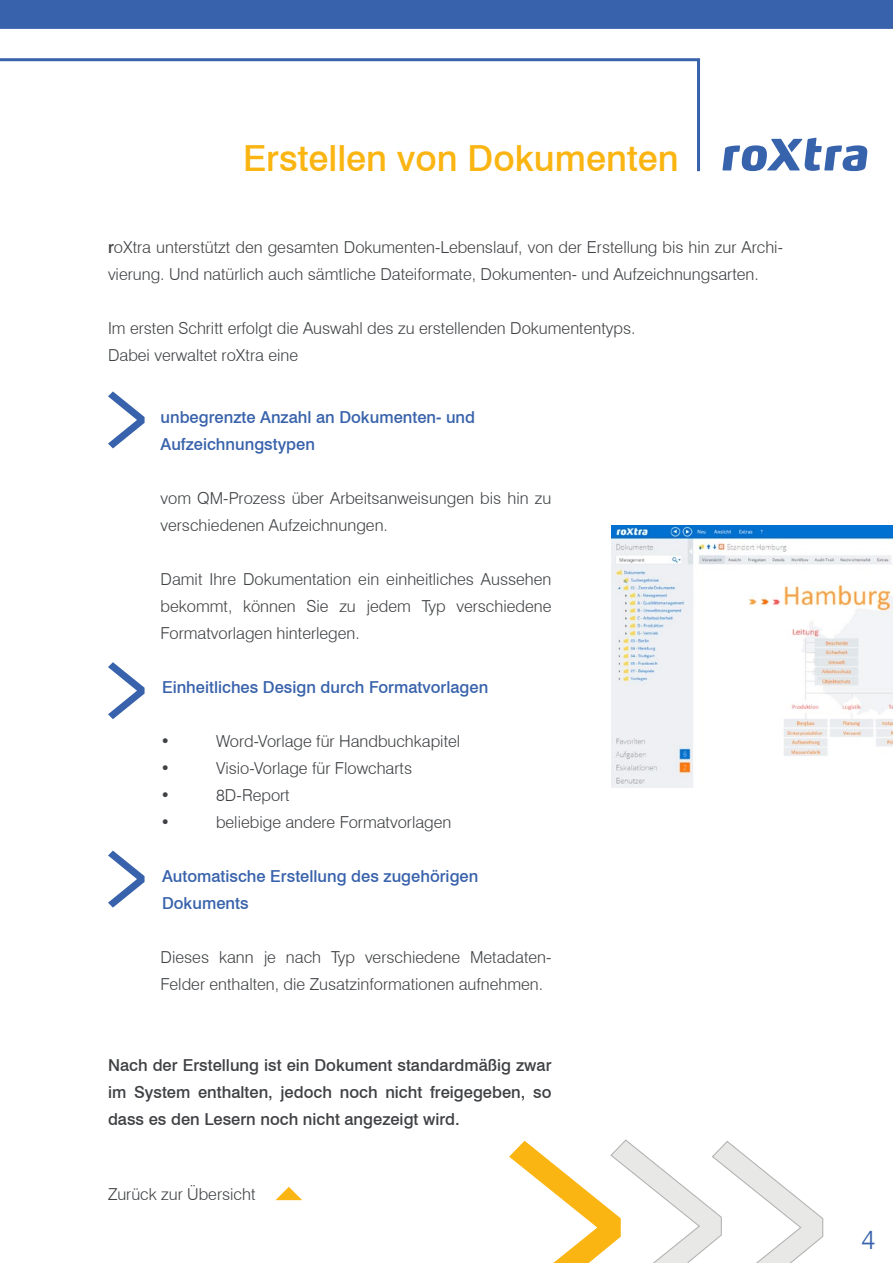
<style>
.page{position:relative;width:893px;height:1263px;background:#fff}
.page>*{position:absolute;margin:0;border:0;box-sizing:border-box;transform-origin:0 0}
.t1{font:500 36px "Swiss 721 BT";color:#fab513}
.t2{font:300 27px "Swiss 721 BT";color:#3862ab}
.t3{font:300 16.5px/27px "Swiss 721 BT";color:#3f4144}
.t4{font:500 16.5px/27px "Swiss 721 BT";color:#3862ab}
.t5{font:500 16.5px/27px "Swiss 721 BT";color:#3f4144;text-align:justify}
.s1{font-weight:500}
</style>
<div class="page">
<svg style="left:0;top:58px;width:700px;height:114px"></svg>
<div style="left:0;top:0;width:893px;height:29px;background:#3862ab"></div>
<svg style="left:722px;top:138px;width:145px;height:33px"></svg>
<svg style="left:509px;top:1139px;width:315px;height:124px"></svg>
<svg style="left:108px;top:662px;width:37px;height:57px"></svg>
<svg style="left:108px;top:850px;width:37px;height:57px"></svg>
<img style="left:611px;top:525px;width:282px;height:262px">
<svg style="left:108px;top:391px;width:37px;height:57px"></svg>
<svg style="left:275px;top:1187px;width:27px;height:13px"></svg>
<h1 class="t1" style="left:243px;top:137px;width:437px">Erstellen von Dokumenten</h1>
<p class="t3" style="left:108px;top:233px;width:677px"><span class="s1">r</span>oXtra unterstützt den gesamten Dokumenten-Lebenslauf, von der Erstellung bis hin zur Archi&shy;vierung. Und natürlich auch sämtliche Dateiformate, Dokumenten- und Aufzeichnungsarten.</p>
<p class="t3" style="left:108px;top:314px;width:529px">Im ersten Schritt erfolgt die Auswahl des zu erstellenden Dokumententyps.<br>Dabei verwaltet roXtra eine</p>
<p class="t4" style="left:160px;top:404px;width:316px">unbegrenzte Anzahl an Dokumenten- und<br>Aufzeichnungstypen</p>
<p class="t3" style="left:160px;top:485px;width:392px">vom QM-Prozess über Arbeitsanweisungen bis hin zu verschiedenen Aufzeichnungen.</p>
<p class="t3" style="left:161px;top:566px;width:392px;text-align:justify">Damit Ihre Dokumentation ein einheitliches Aussehen bekommt, können Sie zu jedem Typ verschiedene Formatvorlagen hinterlegen.</p>
<p class="t4" style="left:162px;top:674px;width:328px">Einheitliches Design durch Formatvorlagen</p>
<p class="t3" style="left:161px;top:728px;width:11px">•</p>
<p class="t3" style="left:216px;top:728px;width:246px">Word-Vorlage für Handbuchkapitel</p>
<p class="t3" style="left:161px;top:755px;width:11px">•</p>
<p class="t3" style="left:216px;top:755px;width:198px">Visio-Vorlage für Flowcharts</p>
<p class="t3" style="left:161px;top:782px;width:11px">•</p>
<p class="t3" style="left:216px;top:782px;width:75px">8D-Report</p>
<p class="t3" style="left:161px;top:809px;width:11px">•</p>
<p class="t3" style="left:216px;top:809px;width:237px">beliebige andere Formatvorlagen</p>
<p class="t4" style="left:162px;top:863px;width:318px">Automatische Erstellung des zugehörigen<br>Dokuments</p>
<p class="t3" style="left:161px;top:944px;width:392px">Dieses kann je nach Typ verschiedene Metadaten-<br>Felder enthalten, die Zusatzinformationen aufnehmen.</p>
<p class="t5" style="left:108px;top:1052px;width:445px">Nach der Erstellung ist ein Dokument standardmäßig zwar im System enthalten, jedoch noch nicht freigegeben, so dass es den Lesern noch nicht angezeigt wird.</p>
<p class="t3" style="left:108px;top:1181px;width:149px">Zurück zur Übersicht</p>
<h2 class="t2" style="left:861px;top:1222px;width:16px">4</h2>
</div>
